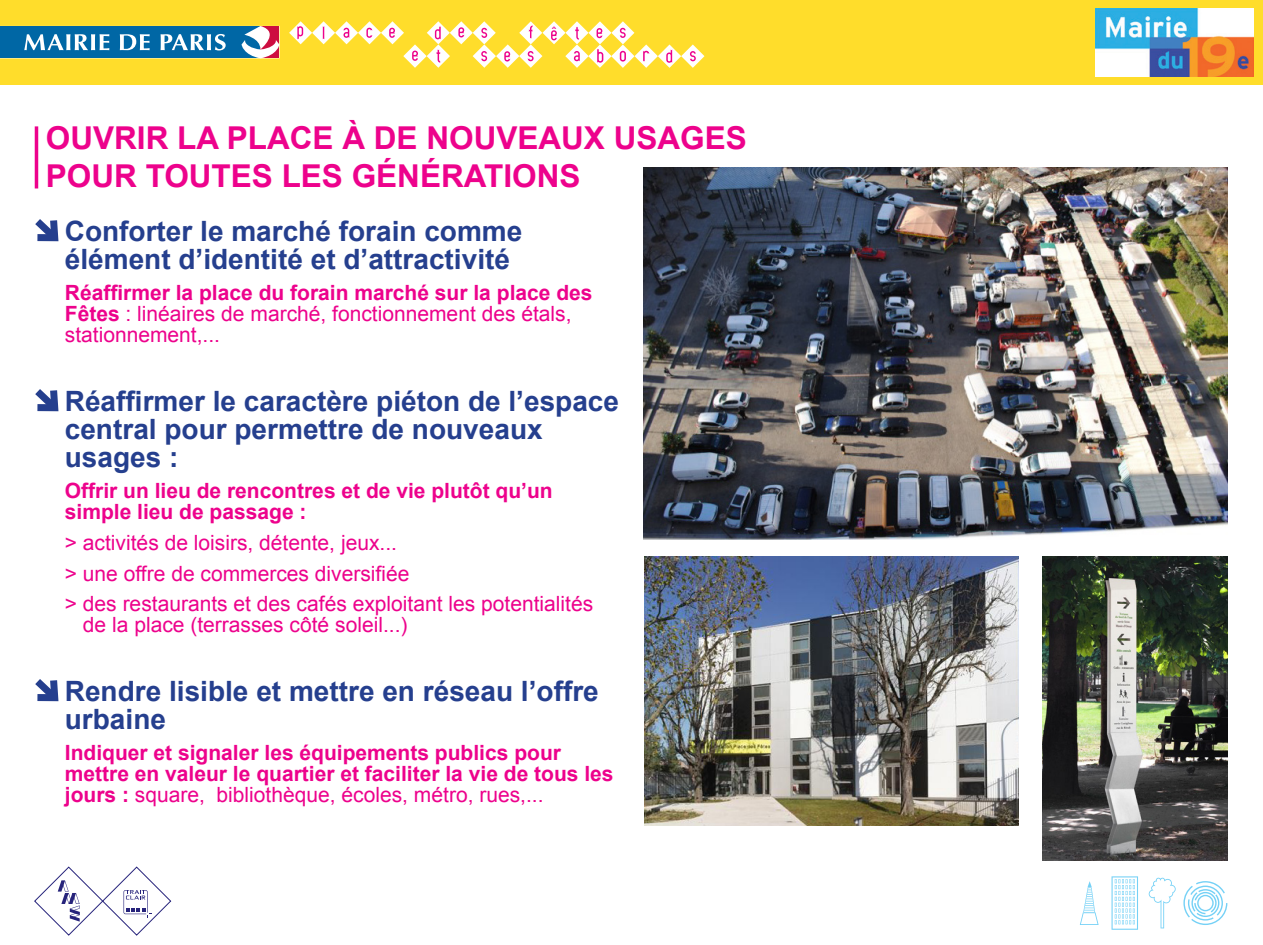
<style>
.page{position:relative;width:1263px;height:945px;background:#fff}
.page>*{position:absolute;margin:0;border:0;box-sizing:border-box;transform-origin:0 0}
.COUV-SOUS_TITRE_2{font:700 31.5px "Arial";color:#ed028c}
.TEXTE{font:700 28px/28px "Arial";color:#253f8e}
.TEXTE-2{font:21px/21px "Arial";color:#ed028c}
.TEXTE-3{font:700 21px/21px "Arial";color:#ed028c}
.s1{font-weight:700}
.s2{font-weight:400}
</style>
<div class="page">
<div style="left:0;top:0;width:1262px;height:84px;background:#ffdd2b"></div>
<div style="left:0;top:26px;width:260px;height:32px;background:#0067a5"></div>
<svg style="left:24px;top:34px;width:85px;height:16px"></svg>
<svg style="left:120px;top:34px;width:30px;height:16px"></svg>
<svg style="left:160px;top:34px;width:66px;height:16px"></svg>
<svg style="left:241px;top:26px;width:39px;height:32px"></svg>
<img style="left:1095px;top:8px;width:158px;height:68px">
<svg style="left:289px;top:21px;width:415px;height:47px"></svg>
<img style="left:1042px;top:556px;width:185px;height:305px">
<hr style="left:35px;top:126px;width:3px;height:63px;background:#ed028c">
<svg style="left:35px;top:219px;width:24px;height:23px"></svg>
<svg style="left:34px;top:867px;width:137px;height:69px"></svg>
<svg style="left:35px;top:389px;width:24px;height:23px"></svg>
<svg style="left:35px;top:679px;width:24px;height:23px"></svg>
<svg style="left:1183px;top:881px;width:44px;height:44px"></svg>
<svg style="left:1111px;top:876px;width:27px;height:54px"></svg>
<svg style="left:1079px;top:881px;width:19px;height:44px"></svg>
<svg style="left:1148px;top:878px;width:27px;height:50px"></svg>
<img style="left:644px;top:557px;width:374px;height:269px">
<img style="left:644px;top:167px;width:583px;height:373px">
<p class="COUV-SOUS_TITRE_2" style="left:46px;top:117px;width:702px">OUVRIR LA PLACE À DE NOUVEAUX USAGES</p>
<p class="COUV-SOUS_TITRE_2" style="left:46px;top:155px;width:536px">POUR TOUTES LES GÉNÉRATIONS</p>
<p class="TEXTE" style="left:65px;top:218px;width:459px">Conforter le marché forain comme élément d’identité et d’attractivité</p>
<p class="TEXTE-2" style="left:65px;top:282px;width:529px"><span class="s1">Réaffirmer la place du forain marché sur la place des<br>Fêtes</span> : linéaires de marché, fonctionnement des étals, stationnement,...</p>
<p class="TEXTE" style="left:65px;top:388px;width:556px">Réaffirmer le caractère piéton de l’espace central pour permettre de nouveaux usages :</p>
<p class="TEXTE-3" style="left:65px;top:481px;width:489px">Offrir un lieu de rencontres et de vie plutôt qu’un simple lieu de passage :</p>
<p class="TEXTE-2" style="left:65px;top:532px;width:334px">&gt; activités de loisirs, détente, jeux...</p>
<p class="TEXTE-2" style="left:65px;top:563px;width:346px">&gt; une offre de commerces diversifiée</p>
<p class="TEXTE-2" style="left:83px;top:594px;width:512px;text-indent:-18px">&gt; des restaurants et des cafés exploitant les potentialités de la place (terrasses côté soleil...)</p>
<p class="TEXTE" style="left:65px;top:678px;width:535px">Rendre lisible et mettre en réseau l’offre urbaine</p>
<p class="TEXTE-3" style="left:65px;top:743px;width:550px">Indiquer et signaler les équipements publics pour mettre en valeur le quartier et faciliter la vie de tous les jours : <span class="s2">square, bibliothèque, écoles, métro, rues,...</span></p>
</div>
